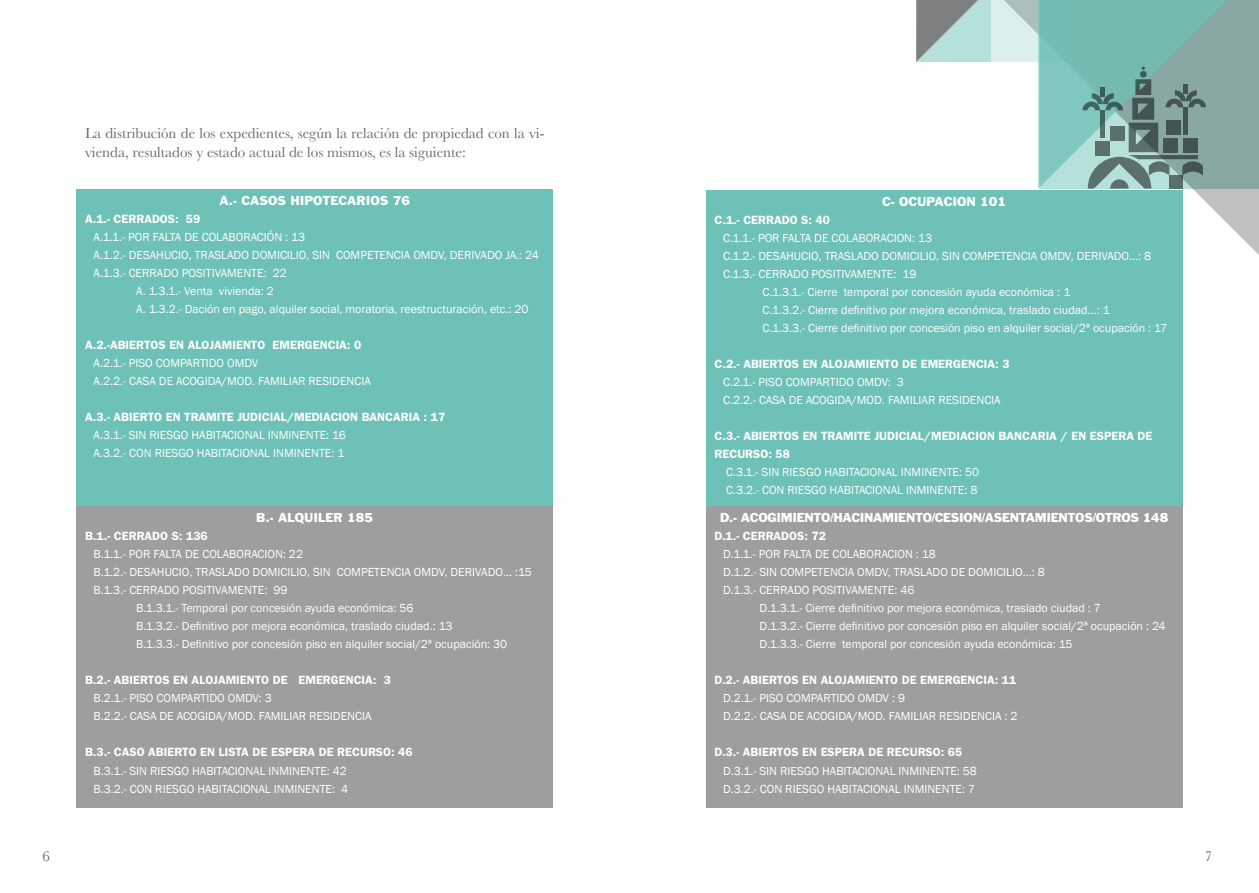
<style>
.page{position:relative;width:1259px;height:893px;background:#fff}
.page>*{position:absolute;margin:0;border:0;box-sizing:border-box;transform-origin:0 0}
.t1{font:15px/19.5px "Baskerville";color:#646567}
.t2{font:12px/18px "Franklin Gothic";color:#fff}
.t3{font:600 12px/18px "Franklin Gothic";color:#fff}
.t4{font:12px "Franklin Gothic";letter-spacing:-.025em;color:#fff}
.t5{font:12px "Franklin Gothic";color:#fff}
</style>
<div class="page">
<svg style="left:1182px;top:0;width:77px;height:268px"></svg>
<svg style="left:916px;top:0;width:74px;height:62px"></svg>
<svg style="left:990px;top:0;width:48px;height:62px;fill:#dbefec"></svg>
<svg style="left:1038px;top:0;width:201px;height:189px"></svg>
<div style="left:77px;top:190px;width:476px;height:316px;background:#6ec1b6"></div>
<div style="left:77px;top:506px;width:476px;height:302px;background:#9c9e9f"></div>
<div style="left:706px;top:190px;width:476px;height:316px;background:#6ec1b6"></div>
<div style="left:706px;top:506px;width:476px;height:302px;background:#9c9e9f"></div>
<p class="t1" style="left:85px;top:123px;width:461px">La distribución de los expedientes, según la relación de propiedad con la vi&shy;vienda, resultados y estado actual de los mismos, es la siguiente:</p>
<p class="t5" style="left:219px;top:193px;width:192px">A.- CASOS HIPOTECARIOS 76</p>
<p class="t3" style="left:85px;top:210px;width:117px">A.1.- CERRADOS: 59</p>
<p class="t2" style="left:94px;top:228px;width:213px">A.1.1.- POR FALTA DE COLABORACIÓN : 13</p>
<p class="t2" style="left:94px;top:246px;width:447px">A.1.2.- DESAHUCIO, TRASLADO DOMICILIO, SIN COMPETENCIA OMDV, DERIVADO JA.: 24</p>
<p class="t2" style="left:94px;top:264px;width:195px">A.1.3.- CERRADO POSITIVAMENTE: 22</p>
<p class="t2" style="left:136px;top:282px;width:139px">A. 1.3.1.- Venta vivienda: 2</p>
<p class="t2" style="left:136px;top:300px;width:394px">A. 1.3.2.- Dación en pago, alquiler social, moratoria, reestructuración, etc.: 20</p>
<p class="t3" style="left:85px;top:336px;width:278px">A.2.-ABIERTOS EN ALOJAMIENTO EMERGENCIA: 0</p>
<p class="t2" style="left:94px;top:354px;width:279px">A.2.1.- PISO COMPARTIDO OMDV<br>A.2.2.- CASA DE ACOGIDA/MOD. FAMILIAR RESIDENCIA</p>
<p class="t3" style="left:85px;top:408px;width:362px">A.3.- ABIERTO EN TRAMITE JUDICIAL/MEDIACION BANCARIA : 17</p>
<p class="t2" style="left:94px;top:426px;width:254px">A.3.1.- SIN RIESGO HABITACIONAL INMINENTE: 16<br>A.3.2.- CON RIESGO HABITACIONAL INMINENTE: 1</p>
<p class="t5" style="left:256px;top:510px;width:119px">B.- ALQUILER 185</p>
<p class="t3" style="left:85px;top:527px;width:124px">B.1.- CERRADO S: 136</p>
<p class="t2" style="left:94px;top:546px;width:211px">B.1.1.- POR FALTA DE COLABORACION: 22</p>
<p class="t2" style="left:94px;top:564px;width:440px">B.1.2.- DESAHUCIO, TRASLADO DOMICILIO, SIN COMPETENCIA OMDV, DERIVADO... :15</p>
<p class="t2" style="left:94px;top:582px;width:195px">B.1.3.- CERRADO POSITIVAMENTE: 99</p>
<p class="t2" style="left:136px;top:600px;width:279px">B.1.3.1.- Temporal por concesión ayuda económica: 56</p>
<p class="t2" style="left:136px;top:618px;width:318px">B.1.3.2.- Definitivo por mejora económica, traslado ciudad.: 13</p>
<p class="t2" style="left:136px;top:636px;width:373px">B.1.3.3.- Definitivo por concesión piso en alquiler social/2ª ocupación: 30</p>
<p class="t3" style="left:85px;top:671px;width:307px">B.2.- ABIERTOS EN ALOJAMIENTO DE EMERGENCIA: 3</p>
<p class="t2" style="left:94px;top:690px;width:279px">B.2.1.- PISO COMPARTIDO OMDV: 3<br>B.2.2.- CASA DE ACOGIDA/MOD. FAMILIAR RESIDENCIA</p>
<p class="t3" style="left:85px;top:743px;width:329px">B.3.- CASO ABIERTO EN LISTA DE ESPERA DE RECURSO: 46</p>
<p class="t2" style="left:94px;top:762px;width:256px">B.3.1.- SIN RIESGO HABITACIONAL INMINENTE: 42<br>B.3.2.- CON RIESGO HABITACIONAL INMINENTE: 4</p>
<p class="t5" style="left:882px;top:193px;width:125px">C- OCUPACION 101</p>
<p class="t3" style="left:714px;top:211px;width:117px">C.1.- CERRADO S: 40</p>
<p class="t2" style="left:723px;top:229px;width:210px">C.1.1.- POR FALTA DE COLABORACION: 13</p>
<p class="t2" style="left:723px;top:247px;width:430px">C.1.2.- DESAHUCIO, TRASLADO DOMICILIO, SIN COMPETENCIA OMDV, DERIVADO...: 8</p>
<p class="t2" style="left:723px;top:265px;width:195px">C.1.3.- CERRADO POSITIVAMENTE: 19</p>
<p class="t2" style="left:762px;top:283px;width:309px">C.1.3.1.- Cierre temporal por concesión ayuda económica : 1</p>
<p class="t2" style="left:762px;top:301px;width:349px">C.1.3.2.- Cierre definitivo por mejora económica, traslado ciudad...: 1</p>
<p class="t2" style="left:762px;top:319px;width:406px">C.1.3.3.- Cierre definitivo por concesión piso en alquiler social/2ª ocupación : 17</p>
<p class="t3" style="left:714px;top:355px;width:296px">C.2.- ABIERTOS EN ALOJAMIENTO DE EMERGENCIA: 3</p>
<p class="t2" style="left:723px;top:373px;width:279px">C.2.1.- PISO COMPARTIDO OMDV: 3<br>C.2.2.- CASA DE ACOGIDA/MOD. FAMILIAR RESIDENCIA</p>
<p class="t3" style="left:714px;top:427px;width:439px">C.3.- ABIERTOS EN TRAMITE JUDICIAL/MEDIACION BANCARIA / EN ESPERA DE<br>RECURSO: 58</p>
<p class="t2" style="left:726px;top:463px;width:255px">C.3.1.- SIN RIESGO HABITACIONAL INMINENTE: 50<br>C.3.2.- CON RIESGO HABITACIONAL INMINENTE: 8</p>
<p class="t4" style="left:720px;top:510px;width:450px">D.- ACOGIMIENTO/HACINAMIENTO/CESION/ASENTAMIENTOS/OTROS 148</p>
<p class="t3" style="left:714px;top:527px;width:113px">D.1.- CERRADOS: 72</p>
<p class="t2" style="left:723px;top:546px;width:323px">D.1.1.- POR FALTA DE COLABORACION : 18<br>D.1.2.- SIN COMPETENCIA OMDV, TRASLADO DE DOMICILIO...: 8<br>D.1.3.- CERRADO POSITIVAMENTE: 46</p>
<p class="t2" style="left:759px;top:600px;width:407px">D.1.3.1.- Cierre definitivo por mejora económica, traslado ciudad : 7<br>D.1.3.2.- Cierre definitivo por concesión piso en alquiler social/2ª ocupación : 24<br>D.1.3.3.- Cierre temporal por concesión ayuda económica: 15</p>
<p class="t3" style="left:714px;top:671px;width:303px">D.2.- ABIERTOS EN ALOJAMIENTO DE EMERGENCIA: 11</p>
<p class="t2" style="left:723px;top:690px;width:296px">D.2.1.- PISO COMPARTIDO OMDV : 9<br>D.2.2.- CASA DE ACOGIDA/MOD. FAMILIAR RESIDENCIA : 2</p>
<p class="t3" style="left:714px;top:743px;width:249px">D.3.- ABIERTOS EN ESPERA DE RECURSO: 65</p>
<p class="t2" style="left:723px;top:762px;width:255px">D.3.1.- SIN RIESGO HABITACIONAL INMINENTE: 58<br>D.3.2.- CON RIESGO HABITACIONAL INMINENTE: 7</p>
<p class="t1" style="left:43px;top:846px;width:9px">6</p>
<p class="t1" style="left:1204px;top:846px;width:9px">7</p>
</div>
